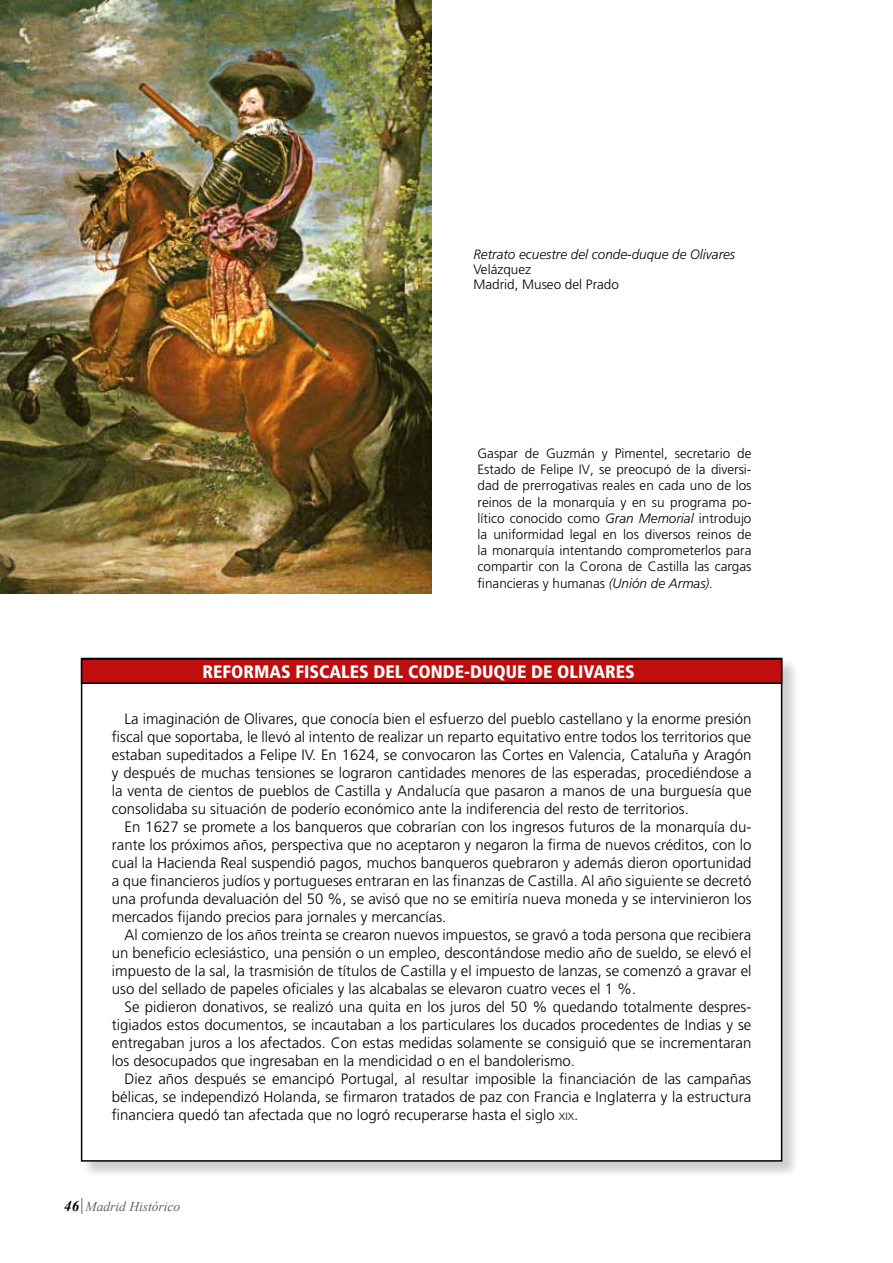
<style>
.page{position:relative;width:893px;height:1263px;background:#fff}
.page>*{position:absolute;margin:0;border:0;box-sizing:border-box;transform-origin:0 0}
.t1{font:900 condensed 18px "Frutiger LT Std";color:#fff}
.t2{font:300 15px/18px "Frutiger LT Std";color:#000;text-align:justify}
.t3{font:300 13.5px/16.2px "Frutiger LT Std";color:#000}
.t4{font:italic 300 13.5px "Frutiger LT Std";color:#000}
.t5{font:italic 13.5px "Times New Roman";color:#646363}
.s1{font-style:italic}
.s2{font-size:10.5px}
.s3{font-weight:700;font-size:15px;color:#000}
</style>
<div class="page">
<svg style="left:82px;top:1198px;width:1px;height:16px"></svg>
<div style="left:82px;top:658px;width:717px;height:520px;background:#000;opacity:.2"></div>
<div style="left:81px;top:658px;width:701px;height:504px;background:#fff;border:2px solid #000"></div>
<img style="left:0;top:0;width:432px;height:594px">
<div style="left:82px;top:659px;width:700px;height:24px;background:#c00d0e"></div>
<div style="left:81px;top:658px;width:701px;height:26px;border:2px solid #000"></div>
<p class="t4" style="left:473px;top:246px;width:263px">Retrato ecuestre del conde-duque de Olivares</p>
<p class="t3" style="left:473px;top:262px;width:147px;line-height:15px">Velázquez<br>Madrid, Museo del Prado</p>
<p class="t3" style="left:478px;top:445px;width:275px;text-align:justify">Gaspar de Guzmán y Pimentel, secretario de Estado de Felipe IV, se preocupó de la diversi&shy;dad de prerrogativas reales en cada uno de los reinos de la monarquía y en su programa po&shy;lítico conocido como <span class="s1">Gran Memorial</span> introdujo la uniformidad legal en los diversos reinos de la monarquía intentando comprometerlos para compartir con la Corona de Castilla las cargas financieras y humanas <span class="s1">(Unión de Armas).</span></p>
<p class="t1" style="left:202px;top:660px;width:434px">REFORMAS FISCALES DEL CONDE-DUQUE DE OLIVARES</p>
<p class="t2" style="left:112px;top:710px;width:641px;text-indent:13px">La imaginación de Olivares, que conocía bien el esfuerzo del pueblo castellano y la enorme presión fiscal que soportaba, le llevó al intento de realizar un reparto equitativo entre todos los territorios que estaban supeditados a Felipe IV. En 1624, se convocaron las Cortes en Valencia, Cataluña y Aragón y después de muchas tensiones se lograron cantidades menores de las esperadas, procediéndose a la venta de cientos de pueblos de Castilla y Andalucía que pasaron a manos de una burguesía que consolidaba su situación de poderío económico ante la indiferencia del resto de territorios.</p>
<p class="t2" style="left:112px;top:818px;width:641px;text-indent:13px">En 1627 se promete a los banqueros que cobrarían con los ingresos futuros de la monarquía du&shy;rante los próximos años, perspectiva que no aceptaron y negaron la firma de nuevos créditos, con lo cual la Hacienda Real suspendió pagos, muchos banqueros quebraron y además dieron oportunidad a que financieros judíos y portugueses entraran en las finanzas de Castilla. Al año siguiente se decretó una profunda devaluación del 50 %, se avisó que no se emitiría nueva moneda y se intervinieron los mercados fijando precios para jornales y mercancías.</p>
<p class="t2" style="left:112px;top:926px;width:641px;text-indent:13px">Al comienzo de los años treinta se crearon nuevos impuestos, se gravó a toda persona que recibiera un beneficio eclesiástico, una pensión o un empleo, descontándose medio año de sueldo, se elevó el impuesto de la sal, la trasmisión de títulos de Castilla y el impuesto de lanzas, se comenzó a gravar el uso del sellado de papeles oficiales y las alcabalas se elevaron cuatro veces el 1 %.</p>
<p class="t2" style="left:112px;top:998px;width:641px;text-indent:13px">Se pidieron donativos, se realizó una quita en los juros del 50 % quedando totalmente despres&shy;tigiados estos documentos, se incautaban a los particulares los ducados procedentes de Indias y se entregaban juros a los afectados. Con estas medidas solamente se consiguió que se incrementaran los desocupados que ingresaban en la mendicidad o en el bandolerismo.</p>
<p class="t2" style="left:112px;top:1070px;width:641px;text-indent:13px">Diez años después se emancipó Portugal, al resultar imposible la financiación de las campañas bélicas, se independizó Holanda, se firmaron tratados de paz con Francia e Inglaterra y la estructura financiera quedó tan afectada que no logró recuperarse hasta el siglo <span class="s2">xix</span>.</p>
<p class="t5" style="left:64px;top:1197px;width:118px"><span class="s3">46</span> Madrid Histórico</p>
</div>
